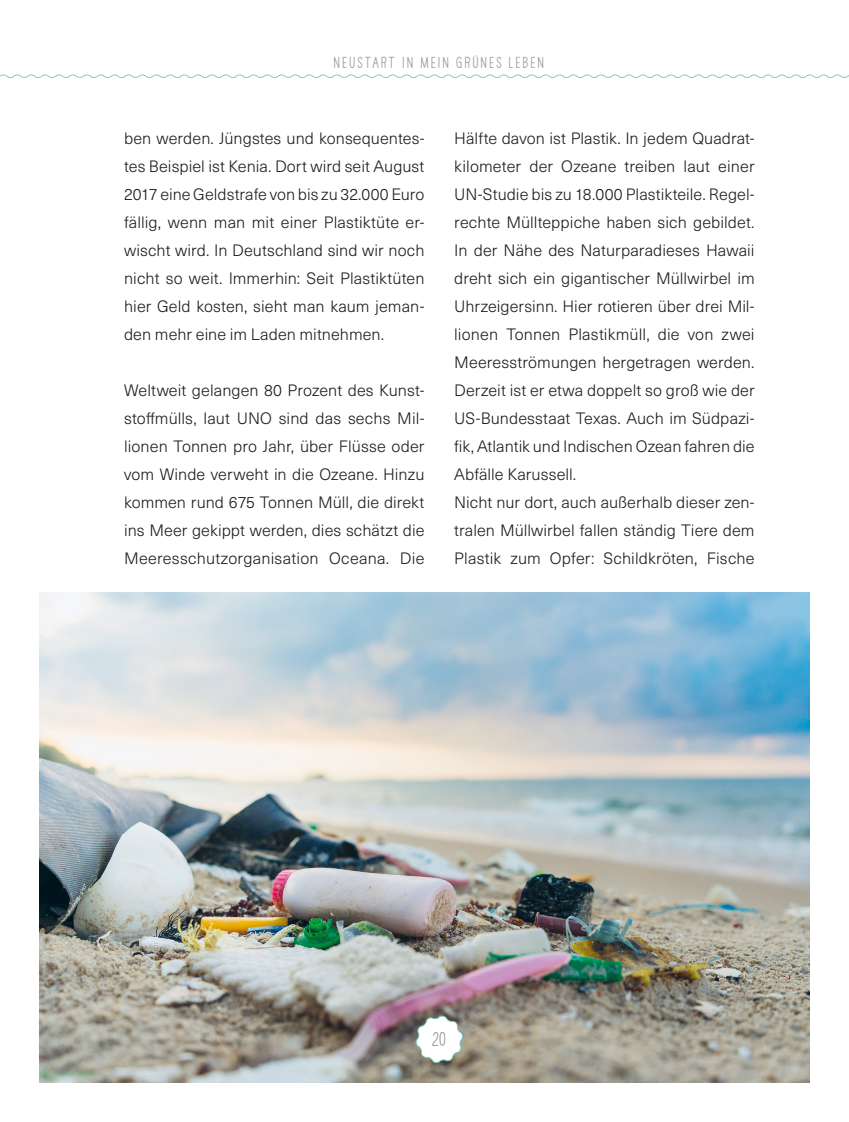
<style>
.page{position:relative;width:849px;height:1122px;background:#fff}
.page>*{position:absolute;margin:0;border:0;box-sizing:border-box;transform-origin:0 0}
.t1{font:700 17.5px "HAVEANICEDAY Basic";color:#9d9d9d}
.t2{font:300 16.1px/28px "Neue Haas Unica Pro";letter-spacing:.005em;color:#1d1d1b;text-align:justify}
.t3{font:700 14px "HAVEANICEDAY Basic";letter-spacing:.165em;color:#9d9d9d}
</style>
<div class="page">
<svg style="left:0;top:74px;width:848px;height:4px"></svg>
<img style="left:40px;top:592px;width:769px;height:489px">
<svg style="left:415px;top:1015px;width:48px;height:47px"></svg>
<p class="t3" style="left:334px;top:55px;width:212px">NEUSTART IN MEIN GRÜNES LEBEN</p>
<p class="t2" style="left:124px;top:125px;width:302px">ben werden. Jüngstes und konsequentes&shy;tes Beispiel ist Kenia. Dort wird seit August 2017 eine Geldstrafe von bis zu 32.000 Euro fällig, wenn man mit einer Plastiktüte er&shy;wischt wird. In Deutschland sind wir noch nicht so weit. Immerhin: Seit Plastiktüten hier Geld kosten, sieht man kaum jeman&shy;den mehr eine im Laden mitnehmen.</p>
<p class="t2" style="left:124px;top:377px;width:302px">Weltweit gelangen 80 Prozent des Kunst&shy;stoffmülls, laut UNO sind das sechs Mil&shy;lionen Tonnen pro Jahr, über Flüsse oder vom Winde verweht in die Ozeane. Hinzu kommen rund 675 Tonnen Müll, die direkt ins Meer gekippt werden, dies schätzt die Meeresschutzorganisation Oceana. Die</p>
<p class="t2" style="left:454px;top:124px;width:302px;text-align:left">Hälfte davon ist Plastik. In jedem Quadrat&shy;kilometer der Ozeane treiben laut einer UN-Studie bis zu 18.000 Plastikteile. Regel&shy;rechte Müllteppiche haben sich gebildet.<br>In der Nähe des Naturparadieses Hawaii dreht sich ein gigantischer Müllwirbel im Uhrzeigersinn. Hier rotieren über drei Mil&shy;lionen Tonnen Plastikmüll, die von zwei Meeresströmungen hergetragen werden.<br>Derzeit ist er etwa doppelt so groß wie der US-Bundesstaat Texas. Auch im Südpazi&shy;fik, Atlantik und Indischen Ozean fahren die Abfälle Karussell.<br>Nicht nur dort, auch außerhalb dieser zen&shy;tralen Müllwirbel fallen ständig Tiere dem Plastik zum Opfer: Schildkröten, Fische</p>
<p class="t1" style="left:432px;top:1028px;width:16px">20</p>
</div>
